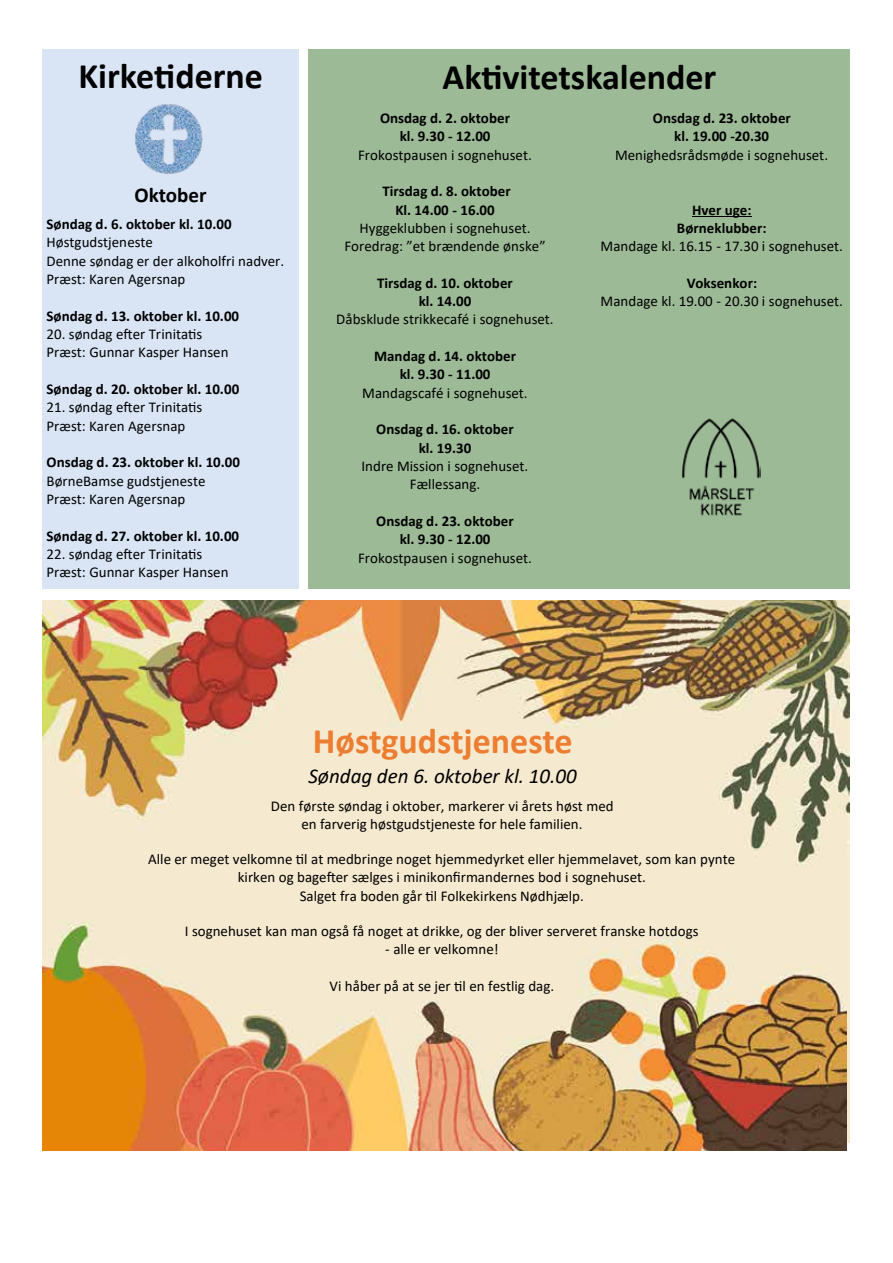
<style>
.page{position:relative;width:893px;height:1263px;background:#fff}
.page>*{position:absolute;margin:0;border:0;box-sizing:border-box;transform-origin:0 0}
.t1{font:700 36px "Calibri";color:#000}
.t2{font:700 36px "Calibri";color:#ed7d31}
.t3{font:italic 21px "Calibri";color:#000}
.t4{font:700 21px "Calibri";color:#000}
.t5{font:15px/18.3px "Calibri";color:#000}
.t6{font:700 15px/18.3px "Calibri";color:#000;text-align:center}
</style>
<div class="page">
<img style="left:42px;top:600px;width:807px;height:542px">
<img style="left:42px;top:920px;width:804px;height:231px">
<div style="left:42px;top:49px;width:257px;height:539px;background:#d9e5f5"></div>
<div style="left:309px;top:49px;width:541px;height:539px;background:#9cba96"></div>
<hr style="left:692px;top:216px;width:59px;height:1px;background:#000">
<img style="left:135px;top:104px;width:68px;height:70px">
<img style="left:682px;top:418px;width:78px;height:98px">
<h1 class="t1" style="left:78px;top:51px;width:186px">Kirketiderne</h1>
<h2 class="t4" style="left:135px;top:180px;width:73px">Oktober</h2>
<p class="t6" style="left:47px;top:215px;width:187px">Søndag d. 6. oktober kl. 10.00</p>
<p class="t5" style="left:47px;top:233px;width:239px">Høstgudstjeneste<br>Denne søndag er der alkoholfri nadver.<br>Præst: Karen Agersnap</p>
<p class="t6" style="left:47px;top:306px;width:194px">Søndag d. 13. oktober kl. 10.00</p>
<p class="t5" style="left:47px;top:325px;width:183px">20. søndag efter Trinitatis<br>Præst: Gunnar Kasper Hansen</p>
<p class="t6" style="left:47px;top:380px;width:194px">Søndag d. 20. oktober kl. 10.00</p>
<p class="t5" style="left:47px;top:398px;width:157px">21. søndag efter Trinitatis<br>Præst: Karen Agersnap</p>
<p class="t6" style="left:47px;top:453px;width:195px">Onsdag d. 23. oktober kl. 10.00</p>
<p class="t5" style="left:47px;top:471px;width:160px">BørneBamse gudstjeneste<br>Præst: Karen Agersnap</p>
<p class="t6" style="left:47px;top:526px;width:194px">Søndag d. 27. oktober kl. 10.00</p>
<p class="t5" style="left:47px;top:544px;width:183px">22. søndag efter Trinitatis<br>Præst: Gunnar Kasper Hansen</p>
<h1 class="t1" style="left:442px;top:52px;width:275px">Aktivitetskalender</h1>
<p class="t6" style="left:380px;top:108px;width:131px">Onsdag d. 2. oktober kl. 9.30 - 12.00</p>
<p class="t5" style="left:358px;top:145px;width:175px">Frokostpausen i sognehuset.</p>
<p class="t6" style="left:383px;top:182px;width:130px">Tirsdag d. 8. oktober<br>Kl. 14.00 - 16.00</p>
<p class="t5" style="left:344px;top:218px;width:203px;text-align:center">Hyggeklubben i sognehuset.<br>Foredrag: ”et brændende ønske”</p>
<p class="t6" style="left:377px;top:274px;width:137px">Tirsdag d. 10. oktober kl. 14.00</p>
<p class="t5" style="left:336px;top:310px;width:219px">Dåbsklude strikkecafé i sognehuset.</p>
<p class="t6" style="left:374px;top:347px;width:143px">Mandag d. 14. oktober kl. 9.30 - 11.00</p>
<p class="t5" style="left:362px;top:383px;width:167px">Mandagscafé i sognehuset.</p>
<p class="t6" style="left:376px;top:420px;width:139px">Onsdag d. 16. oktober kl. 19.30</p>
<p class="t5" style="left:361px;top:456px;width:168px;text-align:center">Indre Mission i sognehuset.<br>Fællessang.</p>
<p class="t6" style="left:376px;top:511px;width:139px">Onsdag d. 23. oktober kl. 9.30 - 12.00</p>
<p class="t5" style="left:358px;top:548px;width:175px">Frokostpausen i sognehuset.</p>
<p class="t6" style="left:653px;top:108px;width:139px">Onsdag d. 23. oktober kl. 19.00 -20.30</p>
<p class="t5" style="left:615px;top:145px;width:215px">Menighedsrådsmøde i sognehuset.</p>
<p class="t6" style="left:677px;top:200px;width:91px">Hver uge:<br>Børneklubber:</p>
<p class="t5" style="left:601px;top:237px;width:244px">Mandage kl. 16.15 - 17.30 i sognehuset.</p>
<p class="t6" style="left:687px;top:273px;width:72px">Voksenkor:</p>
<p class="t5" style="left:601px;top:291px;width:244px">Mandage kl. 19.00 - 20.30 i sognehuset.</p>
<h1 class="t2" style="left:313px;top:716px;width:261px">Høstgudstjeneste</h1>
<h2 class="t3" style="left:308px;top:761px;width:270px">Søndag den 6. oktober kl. 10.00</h2>
<p class="t5" style="left:271px;top:796px;width:344px;text-align:center">Den første søndag i oktober, markerer vi årets høst med en farverig høstgudstjeneste for hele familien.</p>
<p class="t5" style="left:148px;top:850px;width:589px;text-align:center">Alle er meget velkomne til at medbringe noget hjemmedyrket eller hjemmelavet, som kan pynte kirken og bagefter sælges i minikonfirmandernes bod i sognehuset.<br>Salget fra boden går til Folkekirkens Nødhjælp.</p>
<p class="t5" style="left:185px;top:921px;width:515px">I sognehuset kan man også få noget at drikke, og der bliver serveret franske hotdogs</p>
<p class="t5" style="left:385px;top:939px;width:115px">- alle er velkomne!</p>
<p class="t5" style="left:330px;top:976px;width:226px">Vi håber på at se jer til en festlig dag.</p>
</div>
